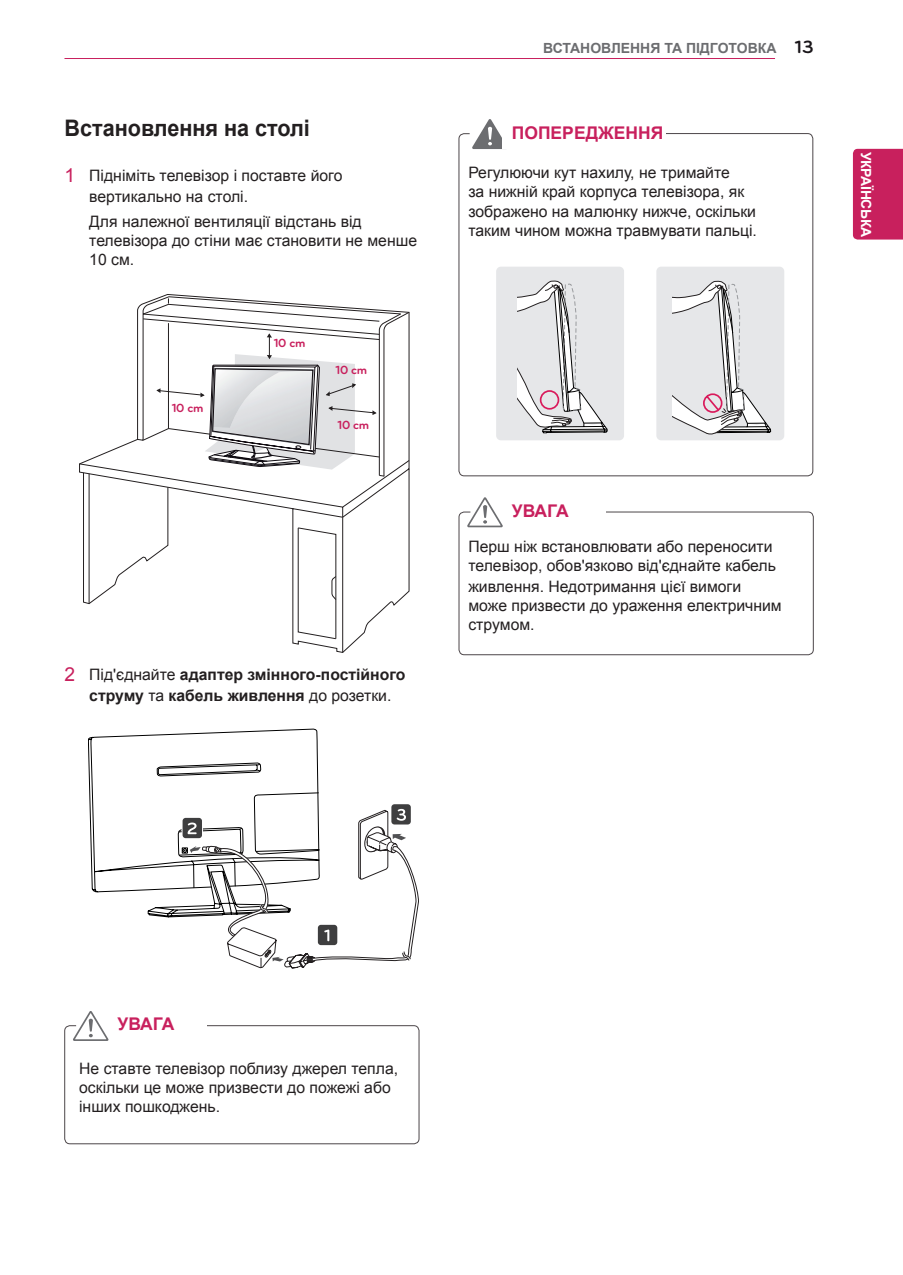
<style>
.page{position:relative;width:903px;height:1275px;background:#fff}
.page>*{position:absolute;margin:0;border:0;box-sizing:border-box;transform-origin:0 0}
.Title-2{font:700 22.75px "Arial";color:#231f20;scale:.95 1}
.Title-warning{font:700 17.5px "Arial";color:#c8205d}
.Body{font:15.75px/19.2px "Arial";color:#231f20}
._1-Body-2{font:15.75px/19.2px "Arial";color:#231f20}
._1-Body{font:700 15.75px/21px "Arial";color:#231f20}
._1-Body-3{font:15.75px/21px "Arial";color:#231f20}
.t1{font:700 14px "Arial";color:#6c6d70}
.t2{font:700 14px "Arial";letter-spacing:-.02em;color:#fff}
.t3{font:700 12.25px "Bryant LG";letter-spacing:-.025em;color:#c8205d}
.s1{font-size:19.25px;color:#c8205d}
.s2{font-weight:400;font-size:19.25px;color:#c8205d}
.s3{font-weight:400}
.s4{font-family:"Bryant LG";font-size:18.38px;color:#1a161a}
</style>
<div class="page">
<div style="left:853px;top:149px;width:50px;height:91px;background:#c8205d"></div>
<hr style="left:64px;top:58px;width:711px;height:1px;background:#c8205d">
<svg style="left:472px;top:119px;width:30px;height:30px"></svg>
<svg style="left:83px;top:296px;width:318px;height:356px"></svg>
<svg style="left:88px;top:729px;width:231px;height:163px"></svg>
<svg style="left:158px;top:764px;width:103px;height:11px"></svg>
<svg style="left:94px;top:792px;width:325px;height:176px"></svg>
<div style="left:496px;top:267px;width:128px;height:173px;background:#e6e7e9;border-radius:5px"></div>
<div style="left:656px;top:267px;width:128px;height:173px;background:#e6e7e9;border-radius:5px"></div>
<svg style="left:517px;top:280px;width:91px;height:153px"></svg>
<svg style="left:673px;top:280px;width:98px;height:155px"></svg>
<div style="left:64px;top:1025px;width:355px;height:119px;border:1px solid #4c4649;border-radius:5px"></div>
<div style="left:108px;top:1018px;width:98px;height:16px;background:#fff"></div>
<div style="left:458px;top:512px;width:356px;height:143px;border:1px solid #4c4649;border-radius:5px"></div>
<div style="left:502px;top:504px;width:103px;height:16px;background:#fff"></div>
<svg style="left:73px;top:1011px;width:35px;height:30px"></svg>
<svg style="left:467px;top:497px;width:36px;height:30px"></svg>
<p class="Title-2" style="left:64px;top:113px;width:260px">Встановлення на столі</p>
<p class="_1-Body-3" style="left:89px;top:165px;width:255px;text-indent:-25px"><span class="s1">1</span> Підніміть телевізор і поставте його вертикально на столі.</p>
<p class="_1-Body-2" style="left:89px;top:212px;width:329px">Для належної вентиляції відстань від телевізора до стіни має становити не менше<br>10 см.</p>
<p class="t3" style="left:172px;top:401px;width:33px">10 cm</p>
<p class="t3" style="left:274px;top:336px;width:33px">10 cm</p>
<p class="t3" style="left:335px;top:362px;width:33px">10 cm</p>
<p class="t3" style="left:337px;top:418px;width:33px">10 cm</p>
<p class="_1-Body" style="left:89px;top:664px;width:318px;text-indent:-25px"><span class="s2">2</span> <span class="s3">Під'єднайте</span> адаптер змінного-постійного струму <span class="s3">та</span> кабель живлення <span class="s3">до розетки.</span></p>
<p class="t1" style="left:543px;top:39px;width:272px">ВСТАНОВЛЕННЯ ТА ПІДГОТОВКА <span class="s4">13</span></p>
<p class="Title-warning" style="left:512px;top:121px;width:153px">ПОПЕРЕДЖЕННЯ</p>
<p class="Body" style="left:468px;top:163px;width:290px">Регулюючи кут нахилу, не тримайте<br>за нижній край корпуса телевізора, як зображено на малюнку нижче, оскільки таким чином можна травмувати пальці.</p>
<p class="t2" style="left:875px;top:152px;width:87px;rotate:90deg">УКРАЇНСЬКА</p>
<p class="Title-warning" style="left:512px;top:499px;width:58px">УВАГА</p>
<p class="Body" style="left:468px;top:536px;width:309px">Перш ніж встановлювати або переносити телевізор, обов'язково від'єднайте кабель</p>
<p class="Body" style="left:468px;top:577px;width:315px">живлення. Недотримання цієї вимоги може призвести до ураження електричним струмом.</p>
<p class="Title-warning" style="left:118px;top:1013px;width:58px">УВАГА</p>
<p class="Body" style="left:79px;top:1059px;width:320px">Не ставте телевізор поблизу джерел тепла, оскільки це може призвести до пожежі або інших пошкоджень.</p>
</div>
